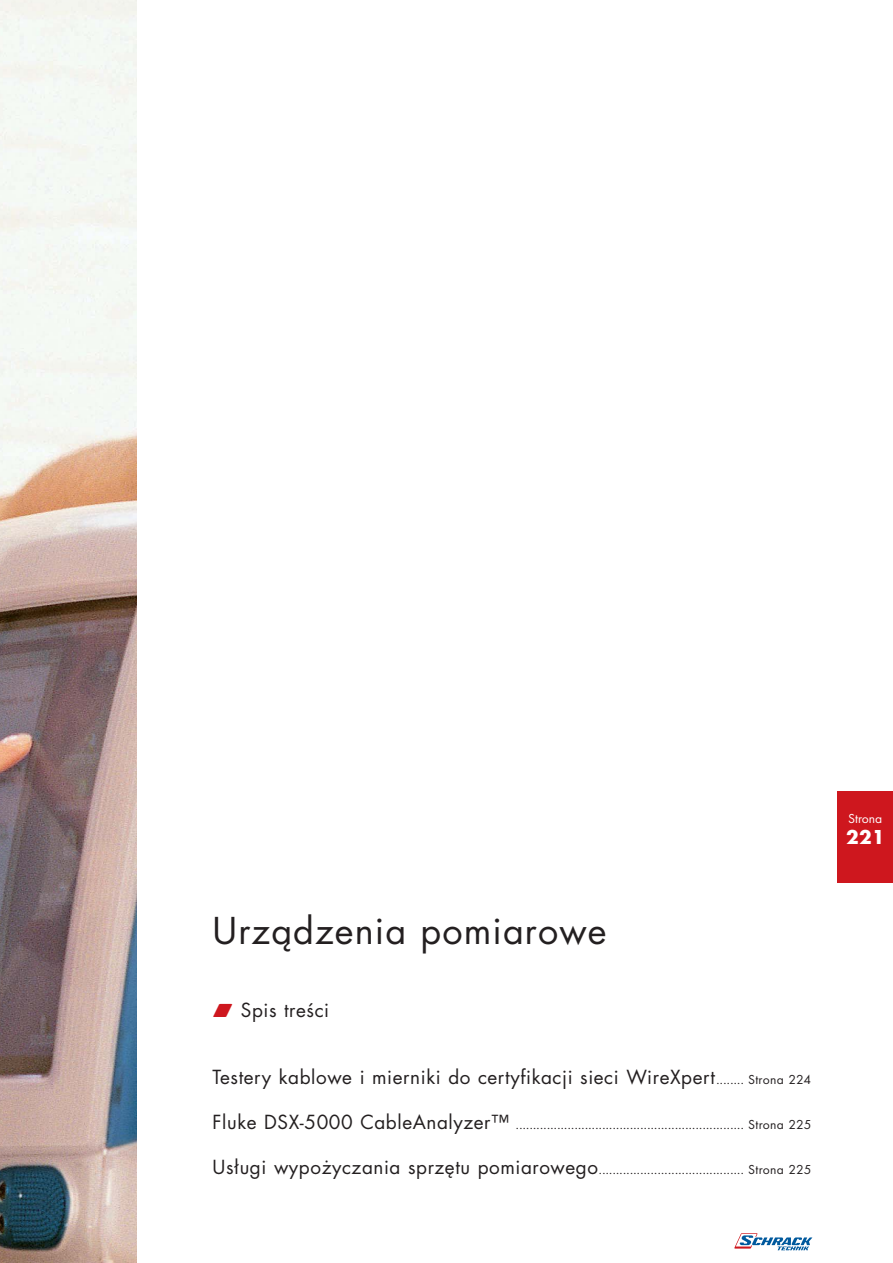
<style>
.page{position:relative;width:893px;height:1263px;background:#fff}
.page>*{position:absolute;margin:0;border:0;box-sizing:border-box;transform-origin:0 0}
.t1{font:36px "Futura CE";letter-spacing:.03em;color:#231f20}
.t2{font:700 21px "Futura PT";color:#fff}
.t3{font:18.9px "Futura CE";letter-spacing:.03em;color:#231f20}
.t4{font:13.5px "Futura PT";letter-spacing:.03em;color:#231f20}
.t5{font:13.5px "Futura PT";color:#fff}
.s1{font-family:"Zipf Rautbits";color:#ce171e}
.s2{font-family:"Futura PT";font-size:13.5px}
.s3{font-family:"Futura CE";font-size:18.9px}
</style>
<div class="page">
<svg style="left:734px;top:1233px;width:78px;height:17px"></svg>
<div style="left:838px;top:791px;width:55px;height:92px;background:#ce171e"></div>
<img style="left:0;top:0;width:136px;height:1263px">
<h1 class="t1" style="left:213px;top:914px;width:395px">Urządzenia pomiarowe</h1>
<h3 class="t3" style="left:213px;top:1001px;width:118px"><span class="s1">W</span> Spis treści</h3>
<h3 class="t3" style="left:213px;top:1068px;width:600px">Testery kablowe i mierniki do certyfikacji sieci WireXpert<span class="s2">........ Strona 224</span></h3>
<p class="t4" style="left:213px;top:1118px;width:600px"><span class="s3">Fluke DSX-5000 CableAnalyzer™</span> .................................................................. Strona 225</p>
<p class="t4" style="left:213px;top:1163px;width:600px"><span class="s3">Usługi wypożyczania sprzętu pomiarowego</span>.......................................... Strona 225</p>
<p class="t5" style="left:848px;top:812px;width:36px">Strona</p>
<h2 class="t2" style="left:846px;top:824px;width:40px">221</h2>
</div>
